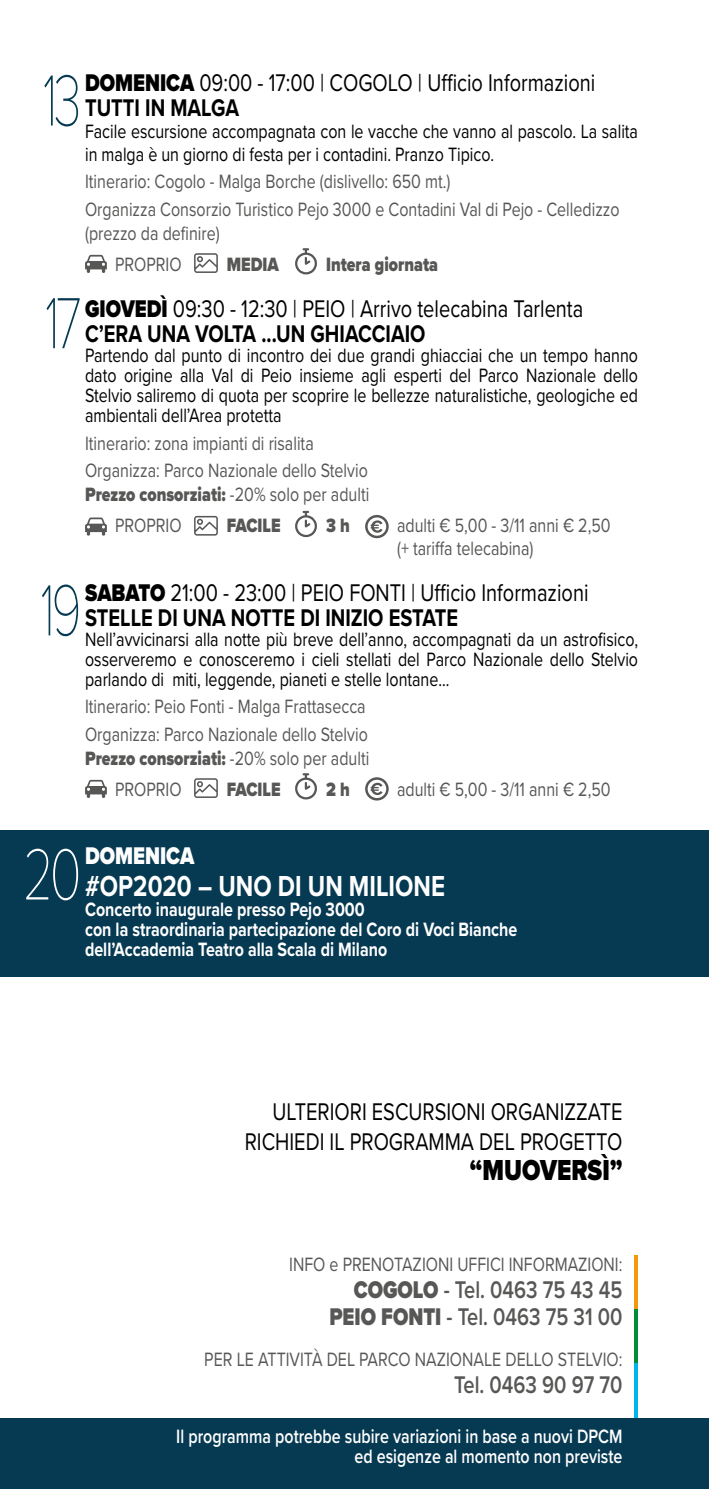
<style>
.page{position:relative;width:709px;height:1489px;background:#fff}
.page>*{position:absolute;margin:0;border:0;box-sizing:border-box;transform-origin:0 0}
.t1{font:100 75px "Proxima Nova T";color:#063952;scale:.7 1}
.t2{font:100 75px "Proxima Nova T";color:#fff;scale:.7 1}
.t3{font:700 30px "Proxima Nova";color:#fff;scale:.8 1}
.t4{font:900 30px "Proxima Nova";color:#000;scale:.8 1}
.t5{font:25px/25px "Proxima Nova";color:#000;scale:.8 1}
.t6{font:600 25px/27px "Proxima Nova";color:#575756;text-align:right;scale:.8 1}
.t7{font:900 25px "Proxima Nova";color:#fff;scale:.8 1}
.t8{font:20px/20px "Proxima Nova";color:#000;text-align:justify;scale:.8 1}
.t9{font:20px/27.5px "Proxima Nova";color:#575756;scale:.8 1}
.t10{font:700 20px/20px "Proxima Nova";color:#fff;scale:.8 1}
.t11{font:600 20px/20px "Proxima Nova";color:#fff;text-align:right;scale:.8 1}
.t12{font:900 20px "Proxima Nova";color:#575756;scale:.8 1}
.s1{font-weight:900}
.s2{font-weight:700}
</style>
<div class="page">
<div style="left:0;top:830px;width:709px;height:147px;background:#063952"></div>
<div style="left:0;top:1417px;width:709px;height:71px;background:#063952"></div>
<svg style="left:634px;top:1255px;width:3px;height:54px"></svg>
<svg style="left:634px;top:1309px;width:3px;height:54px"></svg>
<svg style="left:634px;top:1363px;width:3px;height:54px"></svg>
<svg style="left:295px;top:773px;width:22px;height:26px"></svg>
<svg style="left:85px;top:779px;width:22px;height:19px"></svg>
<svg style="left:194px;top:778px;width:24px;height:20px"></svg>
<svg style="left:370px;top:782px;width:12px;height:13px"></svg>
<div style="left:365px;top:777px;width:24px;height:23px;border:2px solid #575756;border-radius:50%"></div>
<svg style="left:295px;top:511px;width:22px;height:26px"></svg>
<svg style="left:85px;top:517px;width:22px;height:18px"></svg>
<svg style="left:194px;top:516px;width:24px;height:19px"></svg>
<svg style="left:370px;top:520px;width:12px;height:12px"></svg>
<div style="left:365px;top:515px;width:24px;height:23px;border:2px solid #575756;border-radius:50%"></div>
<svg style="left:295px;top:248px;width:22px;height:26px"></svg>
<svg style="left:85px;top:255px;width:22px;height:18px"></svg>
<svg style="left:194px;top:253px;width:24px;height:20px"></svg>
<p class="t5" style="left:85px;top:69px;width:639px"><span class="s1">DOMENICA</span> 09:00 - 17:00 | COGOLO | Ufficio Informazioni<br><span class="s2">TUTTI IN MALGA</span></p>
<p class="t8" style="left:85px;top:119px;width:692px;line-height:22.5px">Facile escursione accompagnata con le vacche che vanno al pascolo. La salita in malga è un giorno di festa per i contadini. Pranzo Tipico.</p>
<p class="t9" style="left:85px;top:167px;width:669px">Itinerario: Cogolo - Malga Borche (dislivello: 650 mt.)<br>Organizza Consorzio Turistico Pejo 3000 e Contadini Val di Pejo - Celledizzo</p>
<p class="t9" style="left:85px;top:217px;width:170px;line-height:31px;text-align:center">(prezzo da definire)<br>PROPRIO</p>
<h1 class="t1" style="left:43px;top:45px;width:57px">13</h1>
<p class="t12" style="left:227px;top:249px;width:67px">MEDIA</p>
<p class="t12" style="left:326px;top:249px;width:141px">Intera giornata</p>
<p class="t5" style="left:85px;top:295px;width:624px"><span class="s1">GIOVEDÌ</span> 09:30 - 12:30 | PEIO | Arrivo telecabina Tarlenta<br><span class="s2">C’ERA UNA VOLTA ...UN GHIACCIAIO</span></p>
<p class="t8" style="left:85px;top:345px;width:692px">Partendo dal punto di incontro dei due grandi ghiacciai che un tempo hanno dato origine alla Val di Peio insieme agli esperti del Parco Nazionale dello Stelvio saliremo di quota per scoprire le bellezze naturalistiche, geologiche ed ambientali dell’Area protetta</p>
<p class="t9" style="left:85px;top:428px;width:355px">Itinerario: zona impianti di risalita<br>Organizza: Parco Nazionale dello Stelvio</p>
<p class="t9" style="left:115px;top:478px;width:319px;line-height:31px;text-indent:-30px"><span class="s1">Prezzo consorziati:</span> -20% solo per adulti<br>PROPRIO</p>
<h1 class="t1" style="left:45px;top:267px;width:54px">17</h1>
<p class="t12" style="left:227px;top:511px;width:69px">FACILE</p>
<p class="t12" style="left:326px;top:511px;width:31px">3 h</p>
<p class="t9" style="left:397px;top:514px;width:268px;line-height:22px">adulti € 5,00 - 3/11 anni € 2,50 (+ tariffa telecabina)</p>
<p class="t5" style="left:85px;top:579px;width:631px"><span class="s1">SABATO</span> 21:00 - 23:00 | PEIO FONTI | Ufficio Informazioni<br><span class="s2">STELLE DI UNA NOTTE DI INIZIO ESTATE</span></p>
<p class="t8" style="left:85px;top:628px;width:692px">Nell’avvicinarsi alla notte più breve dell’anno, accompagnati da un astrofisico, osserveremo e conosceremo i cieli stellati del Parco Nazionale dello Stelvio parlando di miti, leggende, pianeti e stelle lontane...</p>
<p class="t9" style="left:85px;top:692px;width:355px">Itinerario: Peio Fonti - Malga Frattasecca<br>Organizza: Parco Nazionale dello Stelvio</p>
<p class="t9" style="left:115px;top:742px;width:319px;line-height:31px;text-indent:-30px"><span class="s1">Prezzo consorziati:</span> -20% solo per adulti<br>PROPRIO</p>
<h1 class="t1" style="left:40px;top:554px;width:60px">19</h1>
<p class="t12" style="left:227px;top:774px;width:69px">FACILE</p>
<p class="t12" style="left:326px;top:774px;width:31px">2 h</p>
<p class="t9" style="left:397px;top:774px;width:268px">adulti € 5,00 - 3/11 anni € 2,50</p>
<p class="t7" style="left:85px;top:836px;width:138px">DOMENICA</p>
<h2 class="t3" style="left:85px;top:863px;width:451px">#OP2020 – UNO DI UN MILIONE</h2>
<p class="t10" style="left:85px;top:898px;width:542px">Concerto inaugurale presso Pejo 3000<br>con la straordinaria partecipazione del Coro di Voci Bianche dell’Accademia Teatro alla Scala di Milano</p>
<h1 class="t2" style="left:23px;top:818px;width:85px">20</h1>
<p class="t5" style="left:245px;top:1095px;width:473px;line-height:30px;text-align:right">ULTERIORI ESCURSIONI ORGANIZZATE<br>RICHIEDI IL PROGRAMMA DEL PROGETTO</p>
<h2 class="t4" style="left:470px;top:1147px;width:192px">“MUOVERSÌ”</h2>
<p class="t9" style="left:289px;top:1249px;width:418px">INFO e PRENOTAZIONI UFFICI INFORMAZIONI:</p>
<p class="t6" style="left:329px;top:1274px;width:368px"><span class="s1">COGOLO</span> - Tel. 0463 75 43 45<br><span class="s1">PEIO FONTI</span> - Tel. 0463 75 31 00</p>
<p class="t9" style="left:204px;top:1344px;width:524px">PER LE ATTIVITÀ DEL PARCO NAZIONALE DELLO STELVIO:</p>
<p class="t6" style="left:454px;top:1370px;width:212px">Tel. 0463 90 97 70</p>
<p class="t11" style="left:176px;top:1425px;width:559px">Il programma potrebbe subire variazioni in base a nuovi DPCM ed esigenze al momento non previste</p>
</div>
